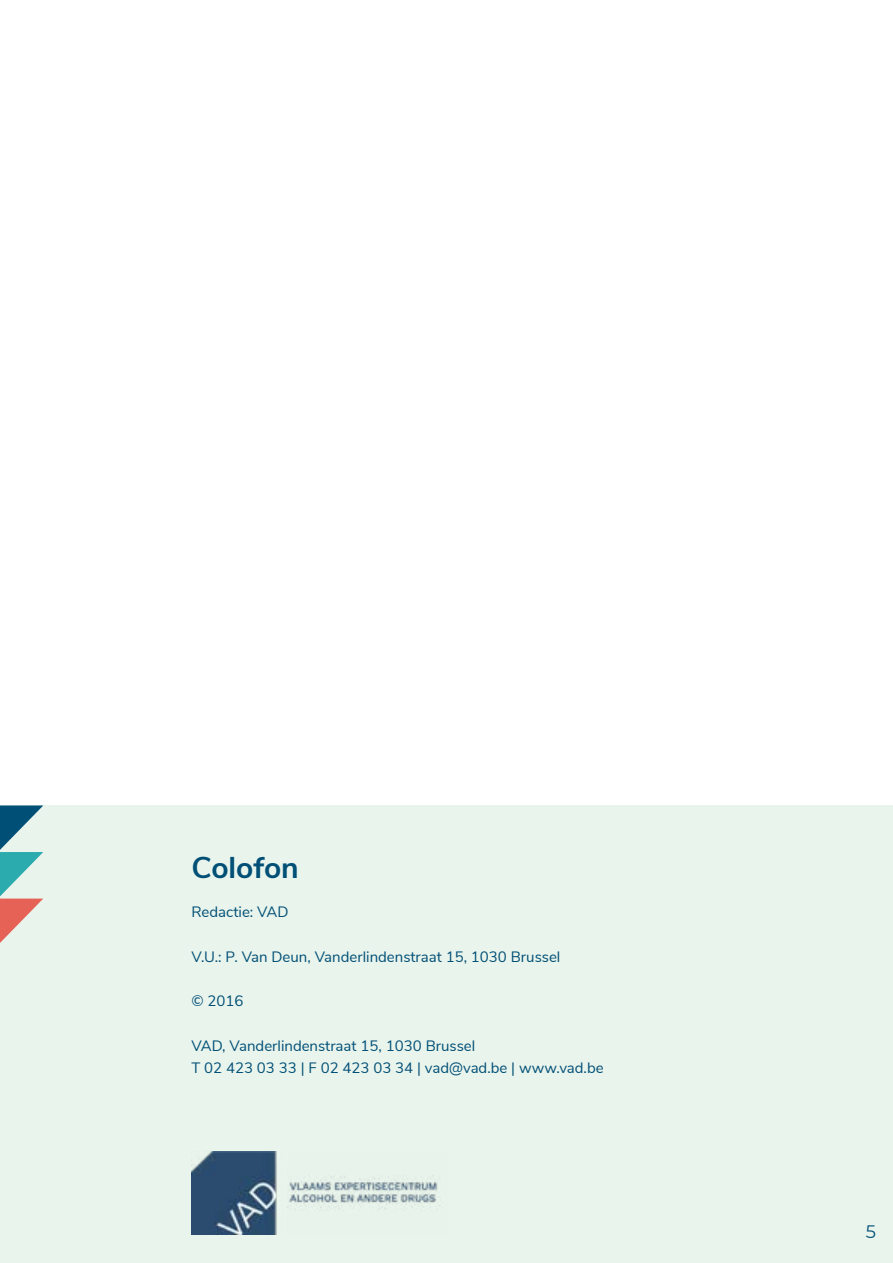
<style>
.page{position:relative;width:893px;height:1263px;background:#fff}
.page>*{position:absolute;margin:0;border:0;box-sizing:border-box;transform-origin:0 0}
.t1{font:700 30px "Nunito Sans";color:#004f76}
.t2{font:18px "Montserrat";color:#004f76}
.t3{font:15px/22.2px "Nunito Sans";color:#004f76}
</style>
<div class="page">
<div style="left:0;top:805px;width:893px;height:458px;background:#e9f4ec"></div>
<img style="left:191px;top:1152px;width:249px;height:82px">
<svg style="left:0;top:805px;width:43px;height:138px"></svg>
<h1 class="t1" style="left:191px;top:845px;width:109px">Colofon</h1>
<p class="t3" style="left:191px;top:900px;width:99px">Redactie: VAD</p>
<p class="t3" style="left:191px;top:944px;width:371px">V.U.: P. Van Deun, Vanderlindenstraat 15, 1030 Brussel</p>
<p class="t3" style="left:191px;top:989px;width:54px">© 2016</p>
<p class="t3" style="left:191px;top:1033px;width:414px">VAD, Vanderlindenstraat 15, 1030 Brussel<br>T 02 423 03 33 | F 02 423 03 34 | vad@vad.be | www.vad.be</p>
<p class="t2" style="left:866px;top:1219px;width:12px">5</p>
</div>
